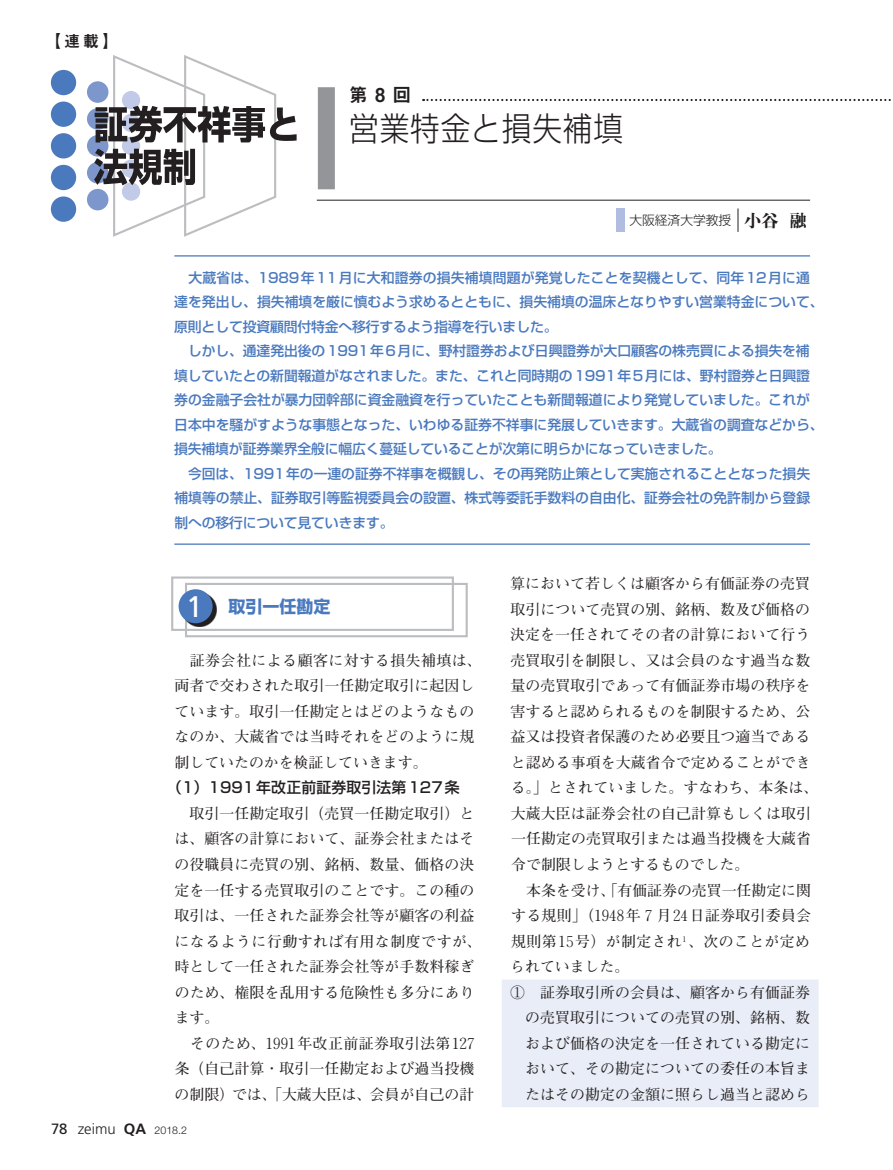
<style>
.page{position:relative;width:893px;height:1170px;background:#fff}
.page>*{position:absolute;margin:0;border:0;box-sizing:border-box;transform-origin:0 0}
.t1{font:300 33px "Shin Go Pr 6 N";letter-spacing:.03em;color:#231f20;scale:.9 1}
.t2{font:29.7px "Frutiger LT Std";color:#fff}
.t3{font:19.2px "Midashi Go Pro MB31";color:#231f20;scale:.95 1}
.t4{font:700 16.95px "Shin Go Pr 6 N";color:#4a79be}
.t5{font:15.9px "Midashi Go Pro MB31";color:#231f20}
.t6{font:700 14.85px/25.5px "Futo Min A101 Pr 6 N";letter-spacing:.01em;color:#231f20}
.t7{font:500 14.85px "Shin Go Pr 6 N";letter-spacing:.01em;color:#231f20}
.t8{font:500 13.8px/24.5px "Shin Go Pr 6 N";color:#4a79be}
.t9{font:300 12.75px "Shin Go";color:#231f20}
.t10{font:300 10.65px "Helvetica Neue LT Std";color:#231f20}
.s1{font-family:"Midashi Min Pr 6 N MA31";font-weight:400;font-size:16.95px}
.s2{font-family:"Shin Go"}
.s3{font-family:"Futo Min A101"}
.s4{font-family:"Futomin Num";font-weight:400}
.s5{font-family:"Frutiger LT Std";font-weight:400;font-size:14.85px}
.s6{font-family:"Frutiger LT Std";font-size:14.85px}
.s7{font-family:"Frutiger LT Std";font-weight:700;font-size:14.85px}
</style>
<div class="page">
<svg style="left:423px;top:99px;width:468px;height:2px"></svg>
<div style="left:617px;top:208px;width:8px;height:24px;background:#b0bde0"></div>
<svg style="left:738px;top:208px;width:1px;height:24px"></svg>
<div style="left:318px;top:87px;width:17px;height:102px;background:#939598"></div>
<hr style="left:317px;top:200px;width:493px;height:1px;background:#231f20">
<div style="left:51px;top:70px;width:25px;height:25px;background:#4a79be;border-radius:50%"></div>
<div style="left:51px;top:101px;width:25px;height:26px;background:#4a79be;border-radius:50%"></div>
<div style="left:51px;top:133px;width:25px;height:25px;background:#4a79be;border-radius:50%"></div>
<div style="left:51px;top:165px;width:25px;height:25px;background:#4a79be;border-radius:50%"></div>
<div style="left:51px;top:196px;width:25px;height:26px;background:#4a79be;border-radius:50%"></div>
<div style="left:87px;top:81px;width:21px;height:22px;background:#7d97cd;border-radius:50%"></div>
<div style="left:87px;top:108px;width:21px;height:22px;background:#7d97cd;border-radius:50%"></div>
<div style="left:87px;top:135px;width:21px;height:22px;background:#7d97cd;border-radius:50%"></div>
<div style="left:87px;top:162px;width:21px;height:21px;background:#7d97cd;border-radius:50%"></div>
<div style="left:87px;top:189px;width:21px;height:21px;background:#7d97cd;border-radius:50%"></div>
<svg style="left:94px;top:55px;width:203px;height:182px"></svg>
<div style="left:502px;top:980px;width:317px;height:127px;background:#e9edf7"></div>
<hr style="left:174px;top:255px;width:636px;height:1px;background:#4a79be">
<hr style="left:174px;top:543px;width:636px;height:1px;background:#4a79be">
<div style="left:185px;top:583px;width:283px;height:54px;border:2px solid #bcbdc0"></div>
<svg style="left:182px;top:592px;width:34px;height:34px"></svg>
<div style="left:179px;top:589px;width:34px;height:34px;background:#4a79be;border-radius:50%"></div>
<div style="left:171px;top:576px;width:283px;height:55px;border:2px solid #bcbdc0"></div>
<p class="t5" style="left:45px;top:29px;width:75px">【連載】</p>
<p class="t3" style="left:349px;top:79px;width:67px">第8回</p>
<h1 class="t1" style="left:349px;top:101px;width:306px">営業特金と損失補填</h1>
<p class="t9" style="left:629px;top:212px;width:179px">大阪経済大学教授 <span class="s1">小谷 融</span></p>
<p class="t8" style="left:174px;top:265px;width:651px;text-indent:14px">大蔵省は、1989年11月に大和證券の損失補填問題が発覚したことを契機として、同年12月に通達を発出し、損失補填を厳に慎むよう求めるとともに、損失補填の温床となりやすい営業特金について、原則として投資顧問付特金へ移行するよう指導を行いました。</p>
<p class="t8" style="left:174px;top:338px;width:651px;text-indent:14px">しかし、通達発出後の1991年6月に、野村證券および日興證券が大口顧客の株売買による損失を補填していたとの新聞報道がなされました。また、これと同時期の1991年5月には、野村證券と日興證券の金融子会社が暴力団幹部に資金融資を行っていたことも新聞報道により発覚していました。これが日本中を騒がすような事態となった、いわゆる証券不祥事に発展していきます。大蔵省の調査などから、損失補填が証券業界全般に幅広く蔓延していることが次第に明らかになっていきました。</p>
<p class="t8" style="left:174px;top:460px;width:637px;text-align:justify;text-indent:14px">今回は、1991年の一連の証券不祥事を概観し、その再発防止策として実施されることとなった損失補填等の禁止、証券取引等監視委員会の設置、株式等委託手数料の自由化、証券会社の免許制から登録制への移行について見ていきます。</p>
<h2 class="t2" style="left:186px;top:589px;width:18px">1</h2>
<p class="t4" style="left:229px;top:592px;width:104px">取引一任勘定</p>
<p class="t6" style="left:174px;top:647px;width:309px;text-indent:15px">証券会社による顧客に対する損失補填は、両者で交わされた取引一任勘定取引に起因しています。取引一任勘定とはどのようなものなのか、大蔵省では当時それをどのように規制していたのかを検証していきます。</p>
<p class="t7" style="left:167px;top:775px;width:294px"><span class="s2">（</span>1<span class="s2">）</span>1991年改正前証券取引法第127条</p>
<p class="t6" style="left:174px;top:800px;width:309px;text-indent:15px">取引一任勘定取引<span class="s3">（</span>売買一任勘定取引<span class="s3">）</span>とは、顧客の計算において、証券会社またはその役職員に売買の別、銘柄、数量、価格の決定を一任する売買取引のことです。この種の取引は、一任された証券会社等が顧客の利益になるように行動すれば有用な制度ですが、時として一任された証券会社等が手数料稼ぎのため、権限を乱用する危険性も多分にあります。</p>
<p class="t6" style="left:175px;top:1029px;width:301px;text-align:justify;text-indent:15px">そのため、<span class="s4">1991</span>年改正前証券取引法第<span class="s4">127</span>条<span class="s3">（</span>自己計算<span class="s3">・</span>取引一任勘定および過当投機の制限<span class="s3">）</span>では、「大蔵大臣は、会員が自己の計</p>
<p class="t6" style="left:510px;top:570px;width:309px">算において若しくは顧客から有価証券の売買取引について売買の別、銘柄、数及び価格の決定を一任されてその者の計算において行う売買取引を制限し、又は会員のなす過当な数量の売買取引であって有価証券市場の秩序を害すると認められるものを制限するため、公益又は投資者保護のため必要且つ適当であると認める事項を大蔵省令で定めることができる。」とされていました。すなわち、本条は、大蔵大臣は証券会社の自己計算もしくは取引一任勘定の売買取引または過当投機を大蔵省令で制限しようとするものでした。</p>
<p class="t6" style="left:526px;top:876px;width:286px">本条を受け、「有価証券の売買一任勘定に関</p>
<p class="t6" style="left:511px;top:902px;width:301px">する規則」<span class="s3">（</span><span class="s4">1948</span>年<span class="s3">７</span>月<span class="s4">24</span>日証券取引委員会</p>
<p class="t6" style="left:511px;top:927px;width:300px">規則第<span class="s4">15</span>号<span class="s3">）</span>が制定され<sup>１</sup>、次のことが定め</p>
<p class="t6" style="left:510px;top:953px;width:121px">られていました。</p>
<p class="t6" style="left:510px;top:978px;width:301px"><span class="s3">①</span> 証券取引所の会員は、顧客から有価証券</p>
<p class="t6" style="left:525px;top:1004px;width:287px">の売買取引についての売買の別、銘柄、数</p>
<p class="t6" style="left:525px;top:1029px;width:286px">および価格の決定を一任されている勘定に</p>
<p class="t6" style="left:525px;top:1055px;width:286px">おいて、その勘定についての委任の本旨ま</p>
<p class="t6" style="left:525px;top:1080px;width:286px">たはその勘定の金額に照らし過当と認めら</p>
<p class="t10" style="left:51px;top:1124px;width:138px"><span class="s5">78</span> <span class="s6">zeimu</span> <span class="s7">QA</span> 2018.2</p>
</div>
